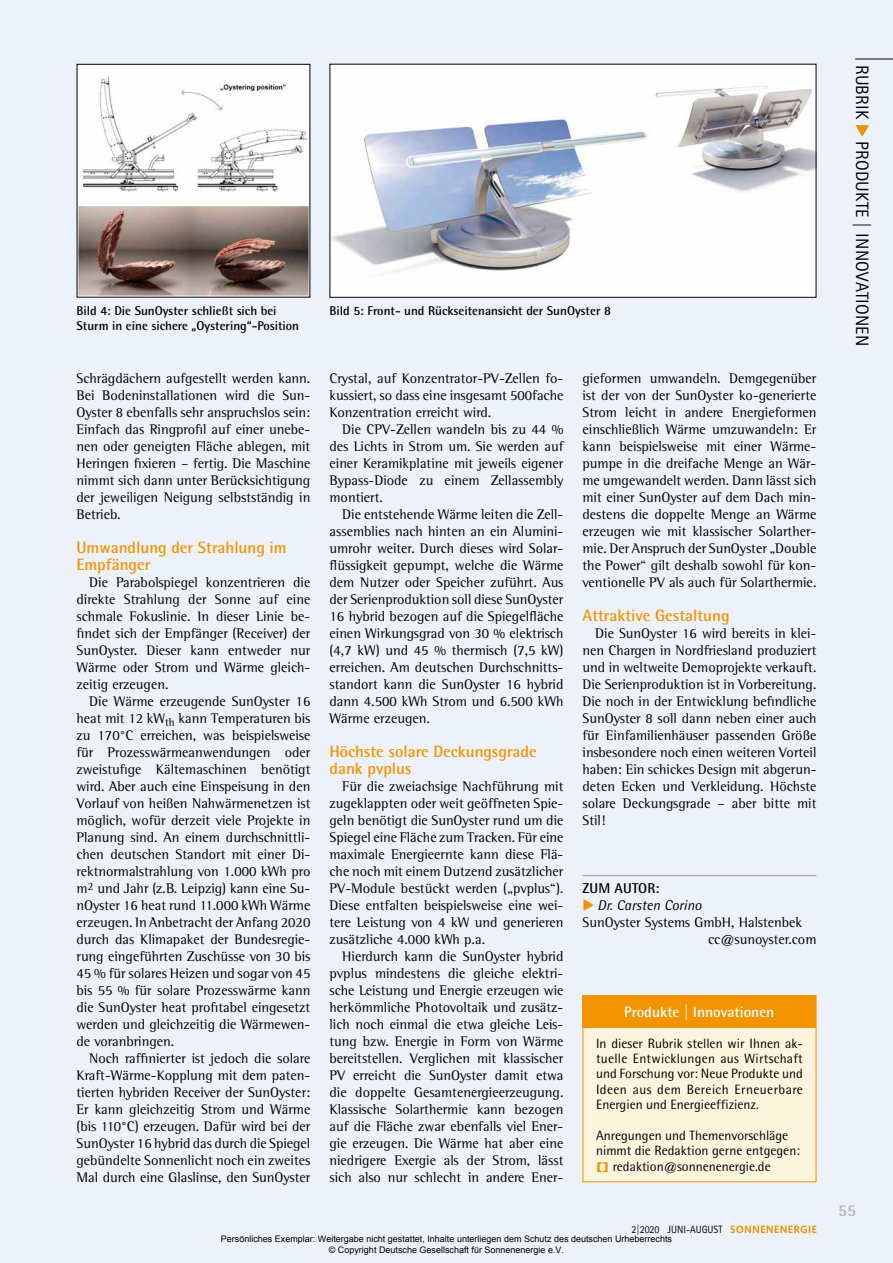
<style>
.page{position:relative;width:893px;height:1263px;background:#ecf1fa}
.page>*{position:absolute;margin:0;border:0;box-sizing:border-box;transform-origin:0 0}
.t1{font:18px "Rotis Sans Serif Std";letter-spacing:.01em;color:#000}
.t2{font:700 16.5px/17px "Rotis Semi Sans Std";color:#f29400}
.t3{font:700 16.5px "Rotis Semi Sans Std";color:#b1b3b4}
.t4{font:700 15px "Rotis Semi Sans Std";color:#fff}
.t5{font:14.25px/17px "Rotis Semi Serif Std";color:#000;text-align:justify}
.t6{font:italic 14.25px "Rotis Semi Sans Std";color:#000}
.t7{font:700 14.25px "Rotis Semi Sans Std";letter-spacing:.01em;color:#000}
.t8{font:13.5px/15.5px "Rotis Semi Sans Std";color:#000;text-align:justify}
.t9{font:700 12.75px/15px "Rotis Semi Sans Std";color:#000}
.t10{font:10.65px "Rotis Sans Serif Std";color:#000;scale:.95 1}
.t11{font:9px/10.8px "Arial";color:#000;text-align:center}
.s1{color:#f29400}
.s2{font-family:"Arial";font-weight:700;font-size:10.65px;color:#f29400}
.s3{color:#fff}
</style>
<div class="page">
<hr style="left:855px;top:59px;width:38px;height:1px;background:#000">
<svg style="left:730px;top:1225px;width:86px;height:8px"></svg>
<div style="left:583px;top:995px;width:233px;height:187px;background:#fcf4dd"></div>
<div style="left:583px;top:995px;width:233px;height:32px;background:#f29400"></div>
<hr style="left:583px;top:875px;width:233px;height:1px;background:#9c9d9f">
<img style="left:79px;top:66px;width:229px;height:230px">
<div style="left:330px;top:64px;width:486px;height:233px;background:#fff"></div>
<img style="left:332px;top:86px;width:482px;height:186px">
<div style="left:330px;top:64px;width:486px;height:234px;border:1px solid #000"></div>
<svg style="left:856px;top:125px;width:13px;height:12px"></svg>
<p class="t9" style="left:77px;top:303px;width:224px">Bild 4: Die SunOyster schließt sich bei<br>Sturm in eine sichere „Oystering“-Position</p>
<p class="t9" style="left:330px;top:303px;width:283px">Bild 5: Front- und Rückseitenansicht der SunOyster 8</p>
<p class="t5" style="left:77px;top:369px;width:235px">Schrägdächern aufgestellt werden kann.<br>Bei Bodeninstallationen wird die Sun-Oyster 8 ebenfalls sehr anspruchslos sein:<br>Einfach das Ringprofil auf einer unebe&shy;nen oder geneigten Fläche ablegen, mit Heringen fixieren – fertig. Die Maschine nimmt sich dann unter Berücksichtigung der jeweiligen Neigung selbstständig in Betrieb.</p>
<p class="t2" style="left:77px;top:538px;width:212px">Umwandlung der Strahlung im<br>Empfänger</p>
<p class="t5" style="left:77px;top:573px;width:235px;text-indent:13px">Die Parabolspiegel konzentrieren die direkte Strahlung der Sonne auf eine schmale Fokuslinie. In dieser Linie be&shy;findet sich der Empfänger (Receiver) der SunOyster. Dieser kann entweder nur Wärme oder Strom und Wärme gleich&shy;zeitig erzeugen.</p>
<p class="t5" style="left:77px;top:693px;width:235px;text-indent:13px">Die Wärme erzeugende SunOyster 16 heat mit 12 kW<sub>th</sub> kann Temperaturen bis zu 170°C erreichen, was beispielsweise für Prozesswärmeanwendungen oder zweistufige Kältemaschinen benötigt wird. Aber auch eine Einspeisung in den Vorlauf von heißen Nahwärmenetzen ist möglich, wofür derzeit viele Projekte in Planung sind. An einem durchschnittli&shy;chen deutschen Standort mit einer Di&shy;rektnormalstrahlung von 1.000 kWh pro m<sup>2</sup> und Jahr (z.B. Leipzig) kann eine Su&shy;nOyster 16 heat rund 11.000 kWh Wärme erzeugen. In Anbetracht der Anfang 2020 durch das Klimapaket der Bundesregie&shy;rung eingeführten Zuschüsse von 30 bis 45 % für solares Heizen und sogar von 45 bis 55 % für solare Prozesswärme kann die SunOyster heat profitabel eingesetzt werden und gleichzeitig die Wärmewen&shy;de voranbringen.</p>
<p class="t5" style="left:77px;top:1050px;width:235px;text-indent:13px">Noch raffinierter ist jedoch die solare Kraft-Wärme-Kopplung mit dem paten&shy;tierten hybriden Receiver der SunOyster:<br>Er kann gleichzeitig Strom und Wärme (bis 110°C) erzeugen. Dafür wird bei der SunOyster 16 hybrid das durch die Spiegel gebündelte Sonnenlicht noch ein zweites Mal durch eine Glaslinse, den SunOyster</p>
<p class="t5" style="left:330px;top:369px;width:235px">Crystal, auf Konzentrator-PV-Zellen fo&shy;kussiert, so dass eine insgesamt 500fache Konzentration erreicht wird.</p>
<p class="t5" style="left:330px;top:421px;width:235px;text-indent:13px">Die CPV-Zellen wandeln bis zu 44 % des Lichts in Strom um. Sie werden auf einer Keramikplatine mit jeweils eigener Bypass-Diode zu einem Zellassembly montiert.</p>
<p class="t5" style="left:330px;top:506px;width:235px;text-indent:13px">Die entstehende Wärme leiten die Zell&shy;assemblies nach hinten an ein Alumini&shy;umrohr weiter. Durch dieses wird Solar&shy;flüssigkeit gepumpt, welche die Wärme dem Nutzer oder Speicher zuführt. Aus der Serienproduktion soll diese SunOyster 16 hybrid bezogen auf die Spiegelfläche einen Wirkungsgrad von 30 % elektrisch (4,7 kW) und 45 % thermisch (7,5 kW) erreichen. Am deutschen Durchschnitts&shy;standort kann die SunOyster 16 hybrid dann 4.500 kWh Strom und 6.500 kWh Wärme erzeugen.</p>
<p class="t2" style="left:330px;top:743px;width:209px">Höchste solare Deckungsgrade dank pvplus</p>
<p class="t5" style="left:330px;top:778px;width:235px;text-indent:13px">Für die zweiachsige Nachführung mit zugeklappten oder weit geöffneten Spie&shy;geln benötigt die SunOyster rund um die Spiegel eine Fläche zum Tracken. Für eine maximale Energieernte kann diese Flä&shy;che noch mit einem Dutzend zusätzlicher PV-Module bestückt werden („pvplus“).<br>Diese entfalten beispielsweise eine wei&shy;tere Leistung von 4 kW und generieren zusätzliche 4.000 kWh p.a.</p>
<p class="t5" style="left:330px;top:948px;width:235px;text-indent:13px">Hierdurch kann die SunOyster hybrid pvplus mindestens die gleiche elektri&shy;sche Leistung und Energie erzeugen wie herkömmliche Photovoltaik und zusätz&shy;lich noch einmal die etwa gleiche Leis&shy;tung bzw. Energie in Form von Wärme bereitstellen. Verglichen mit klassischer PV erreicht die SunOyster damit etwa die doppelte Gesamtenergieerzeugung.<br>Klassische Solarthermie kann bezogen auf die Fläche zwar ebenfalls viel Ener&shy;gie erzeugen. Die Wärme hat aber eine niedrigere Exergie als der Strom, lässt sich also nur schlecht in andere Ener-</p>
<p class="t5" style="left:583px;top:369px;width:235px">gieformen umwandeln. Demgegenüber ist der von der SunOyster ko-generierte Strom leicht in andere Energieformen einschließlich Wärme umzuwandeln: Er kann beispielsweise mit einer Wärme&shy;pumpe in die dreifache Menge an Wär&shy;me umgewandelt werden. Dann lässt sich mit einer SunOyster auf dem Dach min&shy;destens die doppelte Menge an Wärme erzeugen wie mit klassischer Solarther&shy;mie. Der Anspruch der SunOyster „Double the Power“ gilt deshalb sowohl für kon&shy;ventionelle PV als auch für Solarthermie.</p>
<p class="t2" style="left:583px;top:606px;width:148px">Attraktive Gestaltung</p>
<p class="t5" style="left:583px;top:624px;width:235px;text-indent:13px">Die SunOyster 16 wird bereits in klei&shy;nen Chargen in Nordfriesland produziert und in weltweite Demoprojekte verkauft.<br>Die Serienproduktion ist in Vorbereitung.<br>Die noch in der Entwicklung befindliche SunOyster 8 soll dann neben einer auch für Einfamilienhäuser passenden Größe insbesondere noch einen weiteren Vorteil haben: Ein schickes Design mit abgerun&shy;deten Ecken und Verkleidung. Höchste solare Deckungsgrade – aber bitte mit Stil!</p>
<p class="t7" style="left:583px;top:879px;width:78px">ZUM AUTOR:</p>
<p class="t6" style="left:583px;top:897px;width:120px"><span class="s1">◆</span> Dr. Carsten Corino</p>
<p class="t5" style="left:708px;top:914px;width:110px;text-indent:-126px">SunOyster Systems GmbH, Halstenbek cc@sunoyster.com</p>
<p class="t4" style="left:624px;top:1002px;width:152px">Produkte | Innovationen</p>
<p class="t8" style="left:596px;top:1035px;width:208px">In dieser Rubrik stellen wir Ihnen ak&shy;tuelle Entwicklungen aus Wirtschaft und Forschung vor: Neue Produkte und Ideen aus dem Bereich Erneuerbare Energien und Energieeffizienz.</p>
<p class="t8" style="left:596px;top:1127px;width:205px;text-align:left">Anregungen und Themenvorschläge nimmt die Redaktion gerne entgegen: <span class="s2">[]</span> redaktion@sonnenenergie.de</p>
<p class="t10" style="left:631px;top:1223px;width:97px">2|2020 JUNI-AUGUST</p>
<p class="t11" style="left:221px;top:1233px;width:453px">Persönliches Exemplar: Weitergabe nicht gestattet, Inhalte unterliegen dem Schutz des deutschen Urheberrechts © Copyright Deutsche Gesellschaft für Sonnenenergie e.V.</p>
<p class="t1" style="left:873px;top:65px;width:283px;rotate:90deg">RUBRIK <span class="s3">◆</span> PRODUKTE | INNOVATIONEN</p>
<p class="t3" style="left:838px;top:1200px;width:19px">55</p>
</div>
